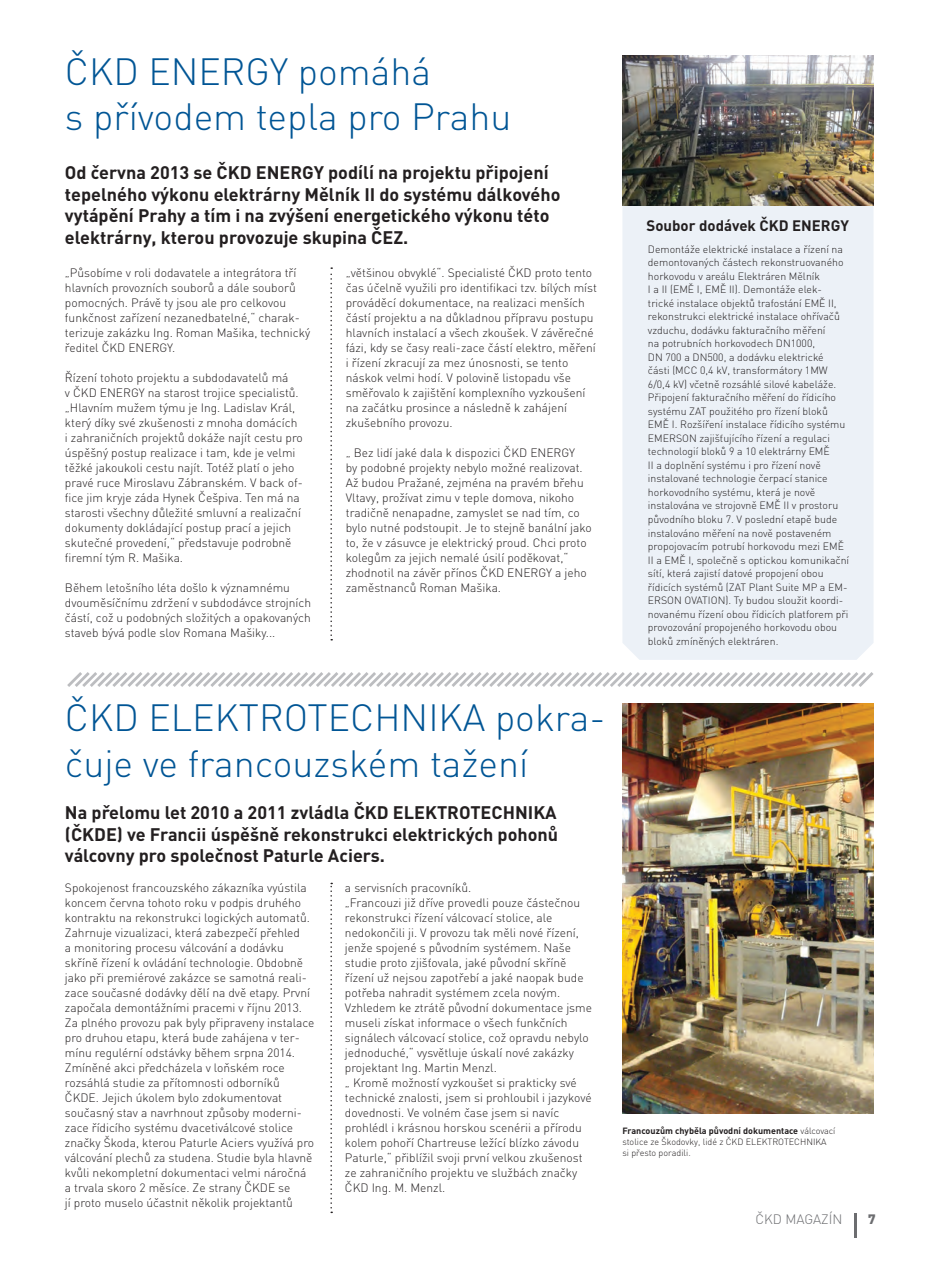
<style>
.page{position:relative;width:937px;height:1264px;background:#fff}
.page>*{position:absolute;margin:0;border:0;box-sizing:border-box;transform-origin:0 0}
.t1{font:37.5px/45px "DINCE Light";color:#005595}
.t2{font:18px/21.6px "DINCE Bold";color:#231f20}
.t3{font:15px "DINCE Bold";color:#231f20}
.t4{font:13.5px "DINCE Light";color:#6c6d70}
.t5{font:13.5px "DINCE Black";color:#6c6d70}
.t6{font:12px/15px "DINCE Light";color:#231f20}
.t7{font:10.5px/13.5px "DINCE Light";color:#231f20}
.t8{font:9px/10.8px "DINCE Light";color:#231f20}
.s1{font-family:"DINCE Bold"}
</style>
<div class="page">
<hr style="left:854px;top:1213px;width:2px;height:24px;background:#6c6d70">
<svg style="left:330px;top:267px;width:2px;height:373px"></svg>
<svg style="left:330px;top:883px;width:2px;height:330px"></svg>
<svg style="left:67px;top:672px;width:806px;height:15px"></svg>
<div style="left:622px;top:205px;width:251px;height:455px;background:#ecf1f7"></div>
<img style="left:622px;top:55px;width:251px;height:150px">
<img style="left:622px;top:704px;width:251px;height:409px">
<p class="t1" style="left:65px;top:49px;width:367px">ČKD ENERGY pomáhá</p>
<p class="t1" style="left:65px;top:94px;width:448px">s přívodem tepla pro Prahu</p>
<p class="t2" style="left:65px;top:161px;width:497px">Od června 2013 se ČKD ENERGY podílí na projektu připojení tepelného výkonu elektrárny Mělník II do systému dálkového vytápění Prahy a tím i na zvýšení energetického výkonu této elektrárny, kterou provozuje skupina ČEZ.</p>
<p class="t6" style="left:65px;top:265px;width:247px">„Působíme v roli dodavatele a integrátora tří hlavních provozních souborů a dále souborů pomocných. Právě ty jsou ale pro celkovou funkčnost zařízení nezanedbatelné,“ charak&shy;terizuje zakázku Ing. Roman Mašika, technický ředitel ČKD ENERGY.</p>
<p class="t6" style="left:65px;top:370px;width:239px">Řízení tohoto projektu a subdodavatelů má<br>v ČKD ENERGY na starost trojice specialistů. „Hlavním mužem týmu je Ing. Ladislav Král, který díky své zkušenosti z mnoha domácích i zahraničních projektů dokáže najít cestu pro úspěšný postup realizace i tam, kde je velmi těžké jakoukoli cestu najít. Totéž platí o jeho pravé ruce Miroslavu Zábranském. V back of&shy;fice jim kryje záda Hynek Češpiva. Ten má na starosti všechny důležité smluvní a realizační dokumenty dokládající postup prací a jejich skutečné provedení,“ představuje podrobně firemní tým R. Mašika.</p>
<p class="t6" style="left:65px;top:580px;width:248px">Během letošního léta došlo k významnému dvouměsíčnímu zdržení v subdodávce strojních částí, což u podobných složitých a opakovaných staveb bývá podle slov Romana Mašiky...</p>
<p class="t6" style="left:346px;top:265px;width:252px">„většinou obvyklé“. Specialisté ČKD proto tento čas účelně využili pro identifikaci tzv. bílých míst prováděcí dokumentace, na realizaci menších částí projektu a na důkladnou přípravu postupu hlavních instalací a všech zkoušek. V závěrečné fázi, kdy se časy reali-zace částí elektro, měření i řízení zkracují za mez únosnosti, se tento náskok velmi hodí. V polovině listopadu vše směřovalo k zajištění komplexního vyzkoušení na začátku prosince a následně k zahájení zkušebního provozu.</p>
<p class="t6" style="left:346px;top:445px;width:247px">„ Bez lidí jaké dala k dispozici ČKD ENERGY<br>by podobné projekty nebylo možné realizovat.<br>Až budou Pražané, zejména na pravém břehu Vltavy, prožívat zimu v teple domova, nikoho tradičně nenapadne, zamyslet se nad tím, co bylo nutné podstoupit. Je to stejně banální jako to, že v zásuvce je elektrický proud. Chci proto kolegům za jejich nemalé úsilí poděkovat,“ zhodnotil na závěr přínos ČKD ENERGY a jeho zaměstnanců Roman Mašika.</p>
<p class="t1" style="left:65px;top:695px;width:542px">ČKD ELEKTROTECHNIKA pokra&shy;čuje ve francouzském tažení</p>
<p class="t2" style="left:65px;top:801px;width:494px;text-align:justify">Na přelomu let 2010 a 2011 zvládla ČKD ELEKTROTECHNIKA (ČKDE) ve Francii úspěšně rekonstrukci elektrických pohonů válcovny pro společnost Paturle Aciers.</p>
<p class="t6" style="left:65px;top:880px;width:251px">Spokojenost francouzského zákazníka vyústila koncem června tohoto roku v podpis druhého kontraktu na rekonstrukci logických automatů.<br>Zahrnuje vizualizaci, která zabezpečí přehled<br>a monitoring procesu válcování a dodávku skříně řízení k ovládání technologie. Obdobně jako při premiérové zakázce se samotná reali&shy;zace současné dodávky dělí na dvě etapy. První započala demontážními pracemi v říjnu 2013.<br>Za plného provozu pak byly připraveny instalace pro druhou etapu, která bude zahájena v ter&shy;mínu regulérní odstávky během srpna 2014.</p>
<p class="t6" style="left:65px;top:1060px;width:251px">Zmíněné akci předcházela v loňském roce rozsáhlá studie za přítomnosti odborníků ČKDE. Jejich úkolem bylo zdokumentovat současný stav a navrhnout způsoby moderni&shy;zace řídicího systému dvacetiválcové stolice značky Škoda, kterou Paturle Aciers využívá pro válcování plechů za studena. Studie byla hlavně kvůli nekompletní dokumentaci velmi náročná a trvala skoro 2 měsíce. Ze strany ČKDE se<br>jí proto muselo účastnit několik projektantů</p>
<p class="t6" style="left:345px;top:880px;width:128px">a servisních pracovníků.</p>
<p class="t6" style="left:345px;top:895px;width:248px">„Francouzi již dříve provedli pouze částečnou rekonstrukci řízení válcovací stolice, ale nedokončili ji. V provozu tak měli nové řízení, jenže spojené s původním systémem. Naše studie proto zjišťovala, jaké původní skříně řízení už nejsou zapotřebí a jaké naopak bude potřeba nahradit systémem zcela novým.<br>Vzhledem ke ztrátě původní dokumentace jsme museli získat informace o všech funkčních signálech válcovací stolice, což opravdu nebylo jednoduché,“ vysvětluje úskalí nové zakázky projektant Ing. Martin Menzl.</p>
<p class="t6" style="left:345px;top:1075px;width:248px">„ Kromě možností vyzkoušet si prakticky své technické znalosti, jsem si prohloubil i jazykové dovednosti. Ve volném čase jsem si navíc prohlédl i krásnou horskou scenérii a přírodu kolem pohoří Chartreuse ležící blízko závodu Paturle,“ přiblížil svoji první velkou zkušenost ze zahraničního projektu ve službách značky ČKD Ing. M. Menzl.</p>
<p class="t3" style="left:646px;top:216px;width:204px">Soubor dodávek ČKD ENERGY</p>
<p class="t7" style="left:647px;top:242px;width:203px">Demontáže elektrické instalace a řízení na demontovaných částech rekonstruovaného horkovodu v areálu Elektráren Mělník<br>I a II (EMĚ I, EMĚ II). Demontáže elek&shy;trické instalace objektů trafostání EMĚ II, rekonstrukci elektrické instalace ohřívačů vzduchu, dodávku fakturačního měření<br>na potrubních horkovodech DN1000,<br>DN 700 a DN500, a dodávku elektrické<br>části (MCC 0,4 kV, transformátory 1MW 6/0,4 kV) včetně rozsáhlé silové kabeláže.<br>Připojení fakturačního měření do řídicího systému ZAT použitého pro řízení bloků EMĚ I. Rozšíření instalace řídicího systému EMERSON zajišťujícího řízení a regulaci technologií bloků 9 a 10 elektrárny EMĚ<br>II a doplnění systému i pro řízení nově instalované technologie čerpací stanice horkovodního systému, která je nově instalována ve strojovně EMĚ II v prostoru původního bloku 7. V poslední etapě bude instalováno měření na nově postaveném propojovacím potrubí horkovodu mezi EMĚ II a EMĚ I, společně s optickou komunikační sítí, která zajistí datové propojení obou řídicích systémů (ZAT Plant Suite MP a EM-ERSON OVATION). Ty budou sloužit koordi&shy;novanému řízení obou řídicích platforem při provozování propojeného horkovodu obou bloků zmíněných elektráren.</p>
<p class="t8" style="left:622px;top:1125px;width:214px"><span class="s1">Francouzům chyběla původní dokumentace</span> válcovací stolice ze Škodovky, lidé z ČKD ELEKTROTECHNIKA</p>
<p class="t8" style="left:622px;top:1147px;width:70px">si přesto poradili.</p>
<p class="t4" style="left:755px;top:1211px;width:89px">ČKD MAGAZÍN</p>
<p class="t5" style="left:867px;top:1210px;width:9px">7</p>
</div>
